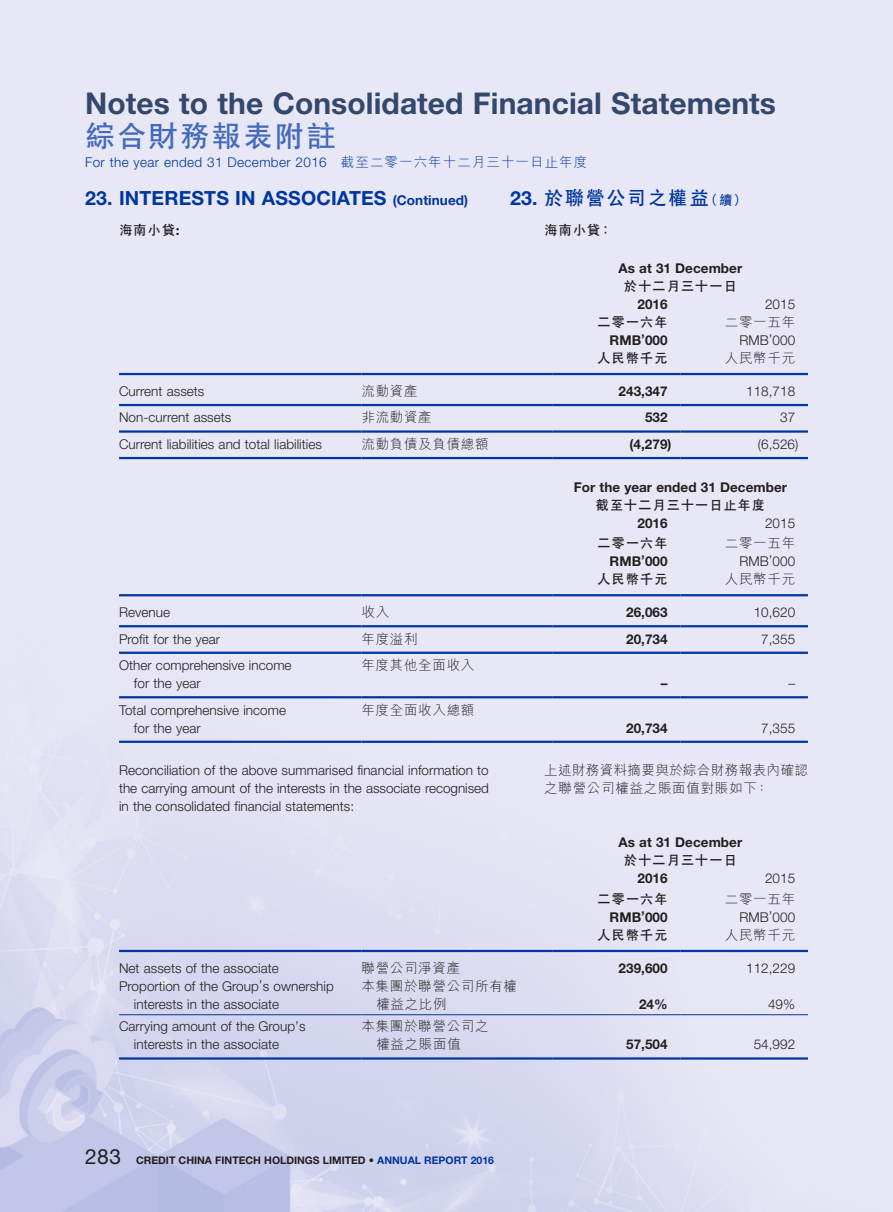
<style>
.page{position:relative;width:893px;height:1212px;background:#fff}
.page>*{position:absolute;margin:0;border:0;box-sizing:border-box;transform-origin:0 0}
.t1{font:700 30px "Helvetica Neue LT Std";letter-spacing:.005em;color:#34486d}
.t2{font:700 30px "C Hei 2 HK";letter-spacing:.055em;color:#426abd}
.Heading_1{font:700 19.5px "Helvetica Neue LT Std";letter-spacing:.01em;color:#00369f}
.C_Heading_1{font:700 19.5px "C Hei 2 HK";letter-spacing:.06em;color:#00369f}
.Body_Text{font:300 13.5px/18px "Helvetica Neue LT Std";letter-spacing:.005em;color:#231f20}
.Body_Text-2{font:700 13.5px "Helvetica Neue LT Std";letter-spacing:.005em;color:#231f20}
.Body_Text-3{font:300 13.5px/18px "M Hei HK";letter-spacing:.055em;color:#231f20}
.Body_Text-4{font:700 13.5px "C Hei 2 HK";letter-spacing:.055em;color:#231f20}
.t3{font:300 13.5px "Helvetica Neue LT Std";letter-spacing:.03em;color:#00369f}
.C_Body_Text{font:300 13.5px/18px "M Hei HK";letter-spacing:.03em;color:#231f20}
.C_Body_Text-2{font:700 13.5px "C Hei 2 HK";color:#231f20}
.t4{font:700 10.5px "Helvetica Neue LT Std";color:#231f20}
.s1{font-family:"M Hei HK"}
.s2{font-family:"Helvetica Neue LT Std"}
.s3{font-size:13.5px}
.s4{font-weight:400;font-size:21px}
.s5{color:#00369f}
</style>
<div class="page">
<img style="left:0;top:0;width:893px;height:1212px">
<hr style="left:119px;top:373px;width:242px;height:2px;background:#00369f">
<hr style="left:361px;top:373px;width:192px;height:2px;background:#00369f">
<hr style="left:553px;top:373px;width:127px;height:2px;background:#00369f">
<hr style="left:680px;top:373px;width:128px;height:2px;background:#00369f">
<hr style="left:119px;top:404px;width:242px;height:2px;background:#00369f">
<hr style="left:361px;top:404px;width:192px;height:2px;background:#00369f">
<hr style="left:553px;top:404px;width:127px;height:2px;background:#00369f">
<hr style="left:680px;top:404px;width:128px;height:2px;background:#00369f">
<hr style="left:119px;top:430px;width:242px;height:3px;background:#00369f">
<hr style="left:361px;top:430px;width:192px;height:3px;background:#00369f">
<hr style="left:553px;top:430px;width:127px;height:3px;background:#00369f">
<hr style="left:680px;top:430px;width:128px;height:3px;background:#00369f">
<hr style="left:119px;top:457px;width:242px;height:2px;background:#00369f">
<hr style="left:361px;top:457px;width:192px;height:2px;background:#00369f">
<hr style="left:553px;top:457px;width:127px;height:2px;background:#00369f">
<hr style="left:680px;top:457px;width:128px;height:2px;background:#00369f">
<hr style="left:119px;top:594px;width:242px;height:2px;background:#00369f">
<hr style="left:361px;top:594px;width:192px;height:2px;background:#00369f">
<hr style="left:553px;top:594px;width:127px;height:2px;background:#00369f">
<hr style="left:680px;top:594px;width:128px;height:2px;background:#00369f">
<hr style="left:119px;top:625px;width:242px;height:2px;background:#00369f">
<hr style="left:361px;top:625px;width:192px;height:2px;background:#00369f">
<hr style="left:553px;top:625px;width:127px;height:2px;background:#00369f">
<hr style="left:680px;top:625px;width:128px;height:2px;background:#00369f">
<hr style="left:119px;top:652px;width:242px;height:2px;background:#00369f">
<hr style="left:361px;top:652px;width:192px;height:2px;background:#00369f">
<hr style="left:553px;top:652px;width:127px;height:2px;background:#00369f">
<hr style="left:680px;top:652px;width:128px;height:2px;background:#00369f">
<hr style="left:119px;top:696px;width:242px;height:2px;background:#00369f">
<hr style="left:361px;top:696px;width:192px;height:2px;background:#00369f">
<hr style="left:553px;top:696px;width:127px;height:2px;background:#00369f">
<hr style="left:680px;top:696px;width:128px;height:2px;background:#00369f">
<hr style="left:119px;top:741px;width:242px;height:2px;background:#00369f">
<hr style="left:361px;top:741px;width:192px;height:2px;background:#00369f">
<hr style="left:553px;top:741px;width:127px;height:2px;background:#00369f">
<hr style="left:680px;top:741px;width:128px;height:2px;background:#00369f">
<hr style="left:119px;top:950px;width:242px;height:2px;background:#00369f">
<hr style="left:361px;top:950px;width:192px;height:2px;background:#00369f">
<hr style="left:553px;top:950px;width:127px;height:2px;background:#00369f">
<hr style="left:680px;top:950px;width:128px;height:2px;background:#00369f">
<hr style="left:119px;top:1014px;width:242px;height:1px;background:#00369f">
<hr style="left:361px;top:1014px;width:192px;height:1px;background:#00369f">
<hr style="left:553px;top:1014px;width:127px;height:1px;background:#00369f">
<hr style="left:680px;top:1014px;width:128px;height:1px;background:#00369f">
<hr style="left:119px;top:1057px;width:242px;height:2px;background:#00369f">
<hr style="left:361px;top:1057px;width:192px;height:2px;background:#00369f">
<hr style="left:553px;top:1057px;width:127px;height:2px;background:#00369f">
<hr style="left:680px;top:1057px;width:128px;height:2px;background:#00369f">
<h1 class="t1" style="left:85px;top:84px;width:692px">Notes to the Consolidated Financial Statements</h1>
<h1 class="t2" style="left:85px;top:120px;width:253px">綜合財務報表附註</h1>
<p class="t3" style="left:85px;top:154px;width:504px">For the year ended 31 December 2016 <span class="s1">截至二零一六年十二月三十一日止年度</span></p>
<p class="C_Heading_1" style="left:510px;top:188px;width:238px"><span class="s2">23.</span> 於聯營公司之權益<span class="s3">（續）</span></p>
<p class="C_Body_Text-2" style="left:544px;top:224px;width:69px">海南小貸：</p>
<p class="Heading_1" style="left:85px;top:185px;width:385px">23. INTERESTS IN ASSOCIATES <span class="s3">(Continued)</span></p>
<p class="Body_Text-4" style="left:119px;top:224px;width:62px">海南小貸<span class="s2">:</span></p>
<p class="Body_Text-2" style="left:618px;top:260px;width:125px">As at 31 December</p>
<p class="Body_Text-4" style="left:624px;top:279px;width:115px">於十二月三十一日</p>
<p class="Body_Text-2" style="left:637px;top:296px;width:32px">2016</p>
<p class="Body_Text" style="left:765px;top:295px;width:32px">2015</p>
<p class="Body_Text-4" style="left:597px;top:315px;width:72px">二零一六年</p>
<p class="Body_Text-3" style="left:725px;top:313px;width:72px">二零一五年</p>
<p class="Body_Text-2" style="left:610px;top:332px;width:60px">RMB’000</p>
<p class="Body_Text" style="left:739px;top:331px;width:57px">RMB’000</p>
<p class="Body_Text-4" style="left:597px;top:351px;width:72px">人民幣千元</p>
<p class="Body_Text-3" style="left:725px;top:349px;width:72px">人民幣千元</p>
<p class="Body_Text" style="left:119px;top:382px;width:87px">Current assets</p>
<p class="Body_Text-3" style="left:361px;top:382px;width:58px">流動資產</p>
<p class="Body_Text-2" style="left:619px;top:383px;width:51px">243,347</p>
<p class="Body_Text" style="left:746px;top:382px;width:51px">118,718</p>
<p class="Body_Text" style="left:119px;top:408px;width:114px">Non-current assets</p>
<p class="Body_Text-3" style="left:361px;top:408px;width:72px">非流動資產</p>
<p class="Body_Text-2" style="left:645px;top:409px;width:24px">532</p>
<p class="Body_Text" style="left:780px;top:408px;width:17px">37</p>
<p class="Body_Text" style="left:119px;top:435px;width:204px">Current liabilities and total liabilities</p>
<p class="Body_Text-3" style="left:361px;top:435px;width:129px">流動負債及負債總額</p>
<p class="Body_Text-2" style="left:630px;top:436px;width:44px">(4,279)</p>
<p class="Body_Text" style="left:758px;top:435px;width:42px">(6,526)</p>
<p class="Body_Text-2" style="left:574px;top:479px;width:215px">For the year ended 31 December</p>
<p class="Body_Text-4" style="left:595px;top:498px;width:171px">截至十二月三十一日止年度</p>
<p class="Body_Text-2" style="left:637px;top:515px;width:32px">2016</p>
<p class="Body_Text" style="left:765px;top:514px;width:32px">2015</p>
<p class="Body_Text-4" style="left:597px;top:536px;width:72px">二零一六年</p>
<p class="Body_Text-3" style="left:725px;top:534px;width:72px">二零一五年</p>
<p class="Body_Text-2" style="left:610px;top:553px;width:60px">RMB’000</p>
<p class="Body_Text" style="left:739px;top:552px;width:57px">RMB’000</p>
<p class="Body_Text-4" style="left:597px;top:572px;width:72px">人民幣千元</p>
<p class="Body_Text-3" style="left:725px;top:570px;width:72px">人民幣千元</p>
<p class="Body_Text" style="left:119px;top:603px;width:53px">Revenue</p>
<p class="Body_Text-3" style="left:361px;top:603px;width:29px">收入</p>
<p class="Body_Text-2" style="left:626px;top:604px;width:43px">26,063</p>
<p class="Body_Text" style="left:754px;top:603px;width:43px">10,620</p>
<p class="Body_Text" style="left:119px;top:629px;width:103px">Profit for the year</p>
<p class="Body_Text-3" style="left:361px;top:629px;width:58px">年度溢利</p>
<p class="Body_Text-2" style="left:626px;top:630px;width:43px">20,734</p>
<p class="Body_Text" style="left:761px;top:629px;width:35px">7,355</p>
<p class="Body_Text" style="left:134px;top:656px;width:159px;text-indent:-15px">Other comprehensive income for the year</p>
<p class="Body_Text-3" style="left:361px;top:656px;width:115px">年度其他全面收入</p>
<p class="Body_Text-2" style="left:661px;top:675px;width:8px">–</p>
<p class="Body_Text" style="left:788px;top:674px;width:8px">–</p>
<p class="Body_Text" style="left:134px;top:700px;width:154px;text-indent:-15px">Total comprehensive income for the year</p>
<p class="Body_Text-3" style="left:361px;top:700px;width:115px">年度全面收入總額</p>
<p class="Body_Text" style="left:119px;top:761px;width:371px;text-align:justify">Reconciliation of the above summarised financial information to the carrying amount of the interests in the associate recognised in the consolidated financial statements:</p>
<p class="Body_Text-2" style="left:626px;top:719px;width:43px">20,734</p>
<p class="Body_Text" style="left:761px;top:718px;width:35px">7,355</p>
<p class="C_Body_Text" style="left:544px;top:760px;width:265px">上述財務資料摘要與於綜合財務報表內確認之聯營公司權益之賬面值對賬如下：</p>
<p class="Body_Text-2" style="left:618px;top:834px;width:125px">As at 31 December</p>
<p class="Body_Text-4" style="left:624px;top:854px;width:115px">於十二月三十一日</p>
<p class="Body_Text-2" style="left:637px;top:870px;width:32px">2016</p>
<p class="Body_Text" style="left:765px;top:869px;width:32px">2015</p>
<p class="Body_Text-4" style="left:597px;top:892px;width:72px">二零一六年</p>
<p class="Body_Text-3" style="left:725px;top:889px;width:72px">二零一五年</p>
<p class="Body_Text-2" style="left:610px;top:908px;width:60px">RMB’000</p>
<p class="Body_Text" style="left:739px;top:908px;width:57px">RMB’000</p>
<p class="Body_Text-4" style="left:597px;top:928px;width:72px">人民幣千元</p>
<p class="Body_Text-3" style="left:725px;top:925px;width:72px">人民幣千元</p>
<p class="Body_Text" style="left:119px;top:959px;width:161px">Net assets of the associate</p>
<p class="Body_Text-3" style="left:361px;top:959px;width:100px">聯營公司淨資產</p>
<p class="Body_Text-2" style="left:619px;top:960px;width:51px">239,600</p>
<p class="Body_Text" style="left:746px;top:959px;width:51px">112,229</p>
<p class="Body_Text" style="left:134px;top:977px;width:201px;text-indent:-15px">Proportion of the Group’s ownership interests in the associate</p>
<p class="Body_Text-3" style="left:376px;top:977px;width:142px;text-indent:-15px">本集團於聯營公司所有權權益之比例</p>
<p class="Body_Text-2" style="left:639px;top:996px;width:30px">24%</p>
<p class="Body_Text" style="left:768px;top:995px;width:29px">49%</p>
<p class="Body_Text" style="left:134px;top:1017px;width:173px;text-indent:-15px">Carrying amount of the Group’s interests in the associate</p>
<p class="Body_Text-3" style="left:376px;top:1017px;width:114px;text-indent:-15px">本集團於聯營公司之權益之賬面值</p>
<p class="t4" style="left:85px;top:1153px;width:410px"><span class="s4">283</span> CREDIT CHINA FINTECH HOLDINGS LIMITED • <span class="s5">ANNUAL REPORT 2016</span></p>
<p class="Body_Text-2" style="left:626px;top:1036px;width:43px">57,504</p>
<p class="Body_Text" style="left:754px;top:1035px;width:43px">54,992</p>
</div>
